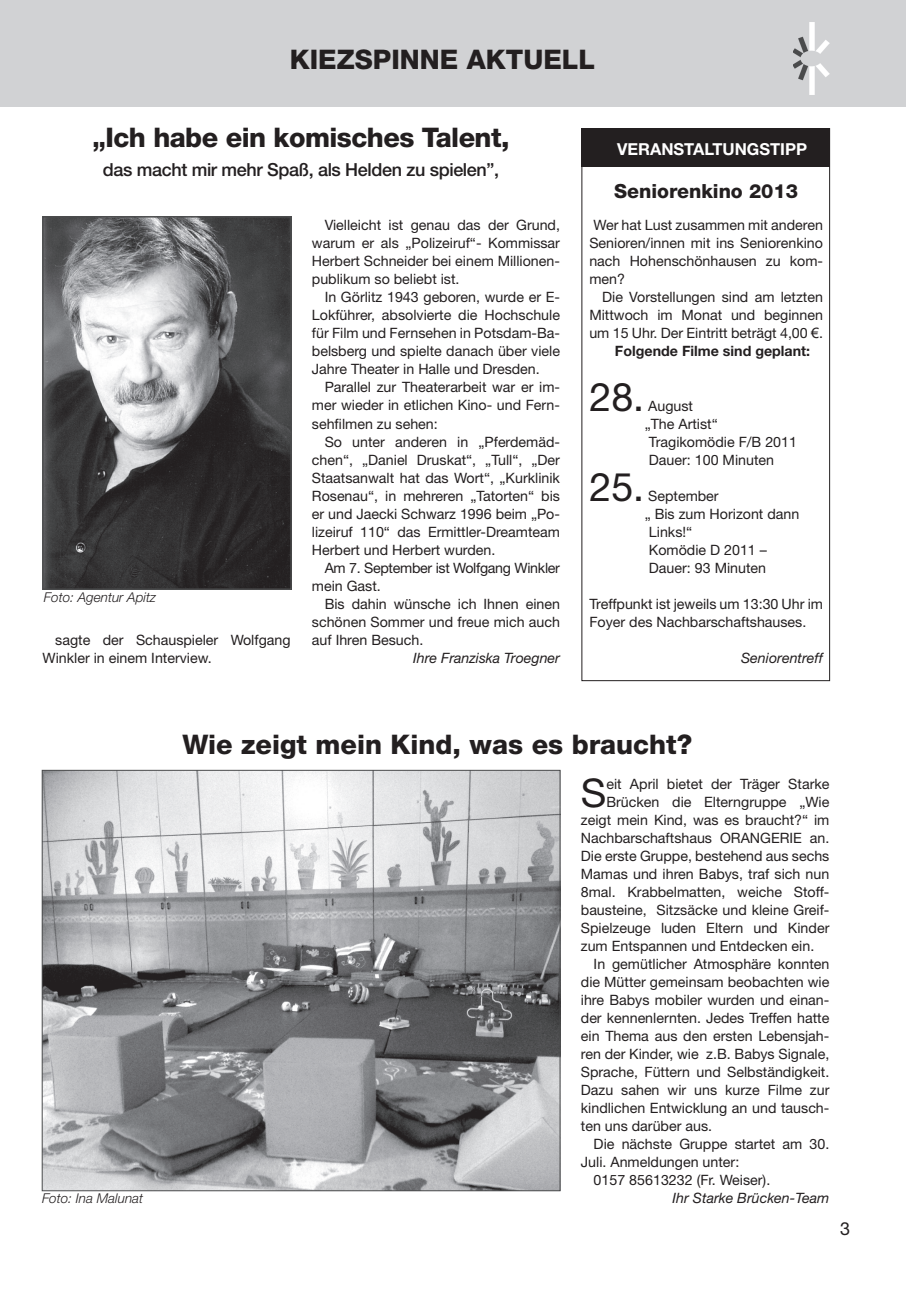
<style>
.page{position:relative;width:906px;height:1289px;background:#fff}
.page>*{position:absolute;margin:0;border:0;box-sizing:border-box;transform-origin:0 0}
.t1{font:39.45px "Helvetica Neue";color:#231f20}
.t2{font:800 27px "Helvetica Neue";color:#231f20}
.t3{font:800 27px "Helvetica Neue";letter-spacing:-.02em;color:#231f20}
.t4{font:800 19.5px "Helvetica Neue";color:#231f20}
.t5{font:500 18px "Helvetica Neue";letter-spacing:-.02em;color:#231f20}
.t6{font:18px "Helvetica Neue";color:#231f20}
.t7{font:700 16.5px "Helvetica Neue";color:#fff}
.t8{font:14.25px/18px "Helvetica Neue";color:#231f20;text-align:justify}
.t9{font:italic 14.25px "Helvetica Neue";color:#231f20}
.t10{font:14.25px/18px "Helvetica Neue";letter-spacing:-.02em;color:#231f20}
.t11{font:700 14.25px "Helvetica Neue";color:#231f20}
.t12{font:italic 300 13.5px "Helvetica Neue";color:#231f20}
.s1{font-family:"Arial"}
</style>
<div class="page">
<div style="left:0;top:0;width:906px;height:106px;background:#d1d2d4"></div>
<img style="left:793px;top:22px;width:36px;height:73px">
<div style="left:581px;top:128px;width:249px;height:39px;background:#231f20"></div>
<img style="left:44px;top:772px;width:514px;height:416px">
<img style="left:45px;top:219px;width:244px;height:368px">
<div style="left:42px;top:216px;width:250px;height:374px;border:2px solid #4b4c4d"></div>
<div style="left:581px;top:128px;width:249px;height:553px;border:1px solid #231f20"></div>
<h2 class="t2" style="left:290px;top:44px;width:307px">KIEZSPINNE AKTUELL</h2>
<h2 class="t3" style="left:92px;top:122px;width:418px">„Ich habe ein komisches Talent,</h2>
<p class="t5" style="left:103px;top:159px;width:398px">das macht mir mehr Spaß, als Helden zu spielen”,</p>
<p class="t7" style="left:617px;top:139px;width:192px">VERANSTALTUNGSTIPP</p>
<p class="t12" style="left:44px;top:589px;width:113px">Foto: Agentur Apitz</p>
<p class="t8" style="left:43px;top:630px;width:250px;text-indent:13px">sagte der Schauspieler Wolfgang<br>Winkler in einem Interview.</p>
<p class="t8" style="left:312px;top:216px;width:250px;text-indent:13px">Vielleicht ist genau das der Grund, warum er als „Polizeiruf“- Kommissar Herbert Schneider bei einem Millionen&shy;publikum so beliebt ist.</p>
<p class="t8" style="left:312px;top:288px;width:250px;text-indent:13px">In Görlitz 1943 geboren, wurde er E-Lokführer, absolvierte die Hochschule für Film und Fernsehen in Potsdam-Ba&shy;belsberg und spielte danach über viele Jahre Theater in Halle und Dresden.</p>
<p class="t8" style="left:312px;top:378px;width:250px;text-indent:13px">Parallel zur Theaterarbeit war er im&shy;mer wieder in etlichen Kino- und Fern&shy;sehfilmen zu sehen:</p>
<p class="t8" style="left:312px;top:432px;width:250px;text-indent:13px">So unter anderen in „Pferdemäd&shy;chen“, „Daniel Druskat“, „Tull“, „Der Staatsanwalt hat das Wort“, „Kurklinik Rosenau“, in mehreren „Tatorten“ bis er und Jaecki Schwarz 1996 beim „Po&shy;lizeiruf 110“ das Ermittler-Dreamteam Herbert und Herbert wurden.</p>
<p class="t10" style="left:312px;top:558px;width:250px;text-indent:13px">Am 7. September ist Wolfgang Winkler mein Gast.</p>
<p class="t8" style="left:312px;top:594px;width:250px;text-indent:13px">Bis dahin wünsche ich Ihnen einen schönen Sommer und freue mich auch auf Ihren Besuch.</p>
<p class="t9" style="left:413px;top:649px;width:148px">Ihre Franziska Troegner</p>
<h3 class="t4" style="left:614px;top:179px;width:185px">Seniorenkino 2013</h3>
<p class="t8" style="left:589px;top:216px;width:235px">Wer hat Lust zusammen mit anderen Senioren/innen mit ins Seniorenkino nach Hohenschönhausen zu kom&shy;men?</p>
<p class="t8" style="left:602px;top:288px;width:222px">Die Vorstellungen sind am letzten</p>
<p class="t8" style="left:589px;top:306px;width:235px">Mittwoch im Monat und beginnen</p>
<p class="t8" style="left:589px;top:324px;width:235px">um 15 Uhr. Der Eintritt beträgt 4,00 <span class="s1">€</span>.</p>
<p class="t11" style="left:615px;top:342px;width:197px">Folgende Filme sind geplant:</p>
<h1 class="t1" style="left:589px;top:373px;width:56px">28.</h1>
<p class="t8" style="left:644px;top:396px;width:154px;text-align:left">August<br>„The Artist“<br>Tragikomödie F/B 2011<br>Dauer: 100 Minuten</p>
<h1 class="t1" style="left:589px;top:463px;width:56px">25.</h1>
<p class="t8" style="left:644px;top:486px;width:156px;text-align:left">September<br>„ Bis zum Horizont dann<br>Links!“<br>Komödie D 2011 –<br>Dauer: 93 Minuten</p>
<p class="t8" style="left:589px;top:594px;width:235px">Treffpunkt ist jeweils um 13:30 Uhr im<br>Foyer des Nachbarschaftshauses.</p>
<p class="t9" style="left:741px;top:649px;width:83px">Seniorentreff</p>
<p class="t12" style="left:42px;top:1190px;width:103px">Foto: Ina Malunat</p>
<h2 class="t2" style="left:182px;top:727px;width:511px">Wie zeigt mein Kind, was es braucht?</h2>
<h1 class="t1" style="left:581px;top:769px;width:27px">S</h1>
<p class="t8" style="left:606px;top:774px;width:224px">eit April bietet der Träger Starke</p>
<p class="t8" style="left:606px;top:792px;width:224px">Brücken die Elterngruppe „Wie</p>
<p class="t8" style="left:581px;top:810px;width:250px">zeigt mein Kind, was es braucht?“ im</p>
<p class="t8" style="left:581px;top:828px;width:250px">Nachbarschaftshaus ORANGERIE an.</p>
<p class="t8" style="left:581px;top:846px;width:250px">Die erste Gruppe, bestehend aus sechs</p>
<p class="t8" style="left:581px;top:864px;width:250px">Mamas und ihren Babys, traf sich nun</p>
<p class="t8" style="left:581px;top:882px;width:250px">8mal. Krabbelmatten, weiche Stoff-</p>
<p class="t8" style="left:581px;top:900px;width:250px">bausteine, Sitzsäcke und kleine Greif-</p>
<p class="t8" style="left:581px;top:918px;width:250px">Spielzeuge luden Eltern und Kinder</p>
<p class="t8" style="left:581px;top:936px;width:235px">zum Entspannen und Entdecken ein.</p>
<p class="t8" style="left:593px;top:954px;width:237px">In gemütlicher Atmosphäre konnten</p>
<p class="t8" style="left:581px;top:972px;width:250px">die Mütter gemeinsam beobachten wie</p>
<p class="t8" style="left:581px;top:990px;width:250px">ihre Babys mobiler wurden und einan-</p>
<p class="t8" style="left:581px;top:1008px;width:250px">der kennenlernten. Jedes Treffen hatte</p>
<p class="t8" style="left:581px;top:1026px;width:250px">ein Thema aus den ersten Lebensjah-</p>
<p class="t8" style="left:581px;top:1044px;width:250px">ren der Kinder, wie z.B. Babys Signale,</p>
<p class="t8" style="left:581px;top:1062px;width:250px">Sprache, Füttern und Selbständigkeit.</p>
<p class="t8" style="left:581px;top:1080px;width:250px">Dazu sahen wir uns kurze Filme zur</p>
<p class="t8" style="left:581px;top:1098px;width:250px">kindlichen Entwicklung an und tausch-</p>
<p class="t8" style="left:581px;top:1116px;width:133px">ten uns darüber aus.</p>
<p class="t8" style="left:593px;top:1134px;width:237px">Die nächste Gruppe startet am 30.</p>
<p class="t8" style="left:581px;top:1152px;width:160px">Juli. Anmeldungen unter:</p>
<p class="t8" style="left:593px;top:1170px;width:178px">0157 85613232 (Fr. Weiser).</p>
<p class="t9" style="left:672px;top:1189px;width:158px">Ihr Starke Brücken-Team</p>
<p class="t6" style="left:840px;top:1217px;width:12px">3</p>
</div>
